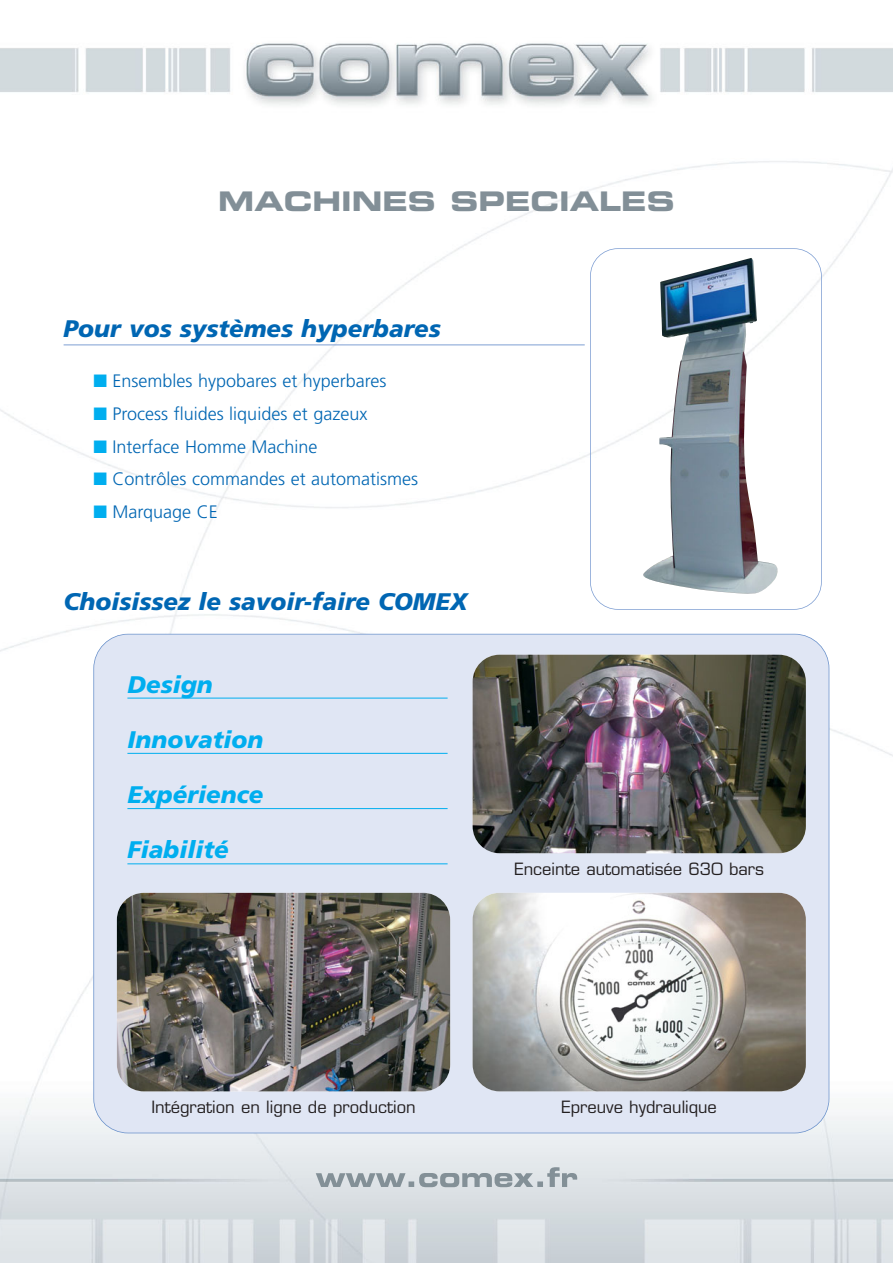
<style>
.page{position:relative;width:893px;height:1263px;background:#fff}
.page>*{position:absolute;margin:0;border:0;box-sizing:border-box;transform-origin:0 0}
.t1{font:27px "Eurostile Bold Extended Two";color:#828f97}
.t2{font:italic 900 24px "Frutiger";color:#0066b3}
.t3{font:italic 900 24px "Frutiger";color:#00aeef}
.t4{font:300 18px "Frutiger";color:#0066b3}
.t5{font:16.5px "Eurostile";color:#231f20}
.s1{color:#00aeef}
</style>
<div class="page">
<img style="left:0;top:43px;width:892px;height:1220px">
<img style="left:316px;top:1167px;width:261px;height:20px">
<div style="left:94px;top:634px;width:735px;height:499px;background:#e0e6f4;border-radius:34px"></div>
<hr style="left:64px;top:345px;width:520px;height:1px;background:#7f9fd3">
<img style="left:117px;top:893px;width:333px;height:198px;border-radius:27px">
<img style="left:472px;top:655px;width:333px;height:198px;border-radius:27px">
<img style="left:472px;top:893px;width:333px;height:198px;border-radius:27px">
<img style="left:642px;top:258px;width:136px;height:336px">
<div style="left:590px;top:248px;width:231px;height:362px;border:2px solid #7f9fd3;border-radius:28px"></div>
<hr style="left:127px;top:698px;width:320px;height:1px;background:#00aeef">
<hr style="left:127px;top:753px;width:320px;height:1px;background:#00aeef">
<hr style="left:127px;top:808px;width:320px;height:1px;background:#00aeef">
<hr style="left:127px;top:863px;width:320px;height:1px;background:#00aeef">
<h1 class="t1" style="left:218px;top:191px;width:458px">MACHINES SPECIALES</h1>
<h2 class="t2" style="left:64px;top:319px;width:379px">Pour vos systèmes hyperbares</h2>
<p class="t4" style="left:93px;top:374px;width:295px"><span class="s1">■</span> Ensembles hypobares et hyperbares</p>
<p class="t4" style="left:93px;top:406px;width:275px"><span class="s1">■</span> Process fluides liquides et gazeux</p>
<p class="t4" style="left:93px;top:439px;width:226px"><span class="s1">■</span> Interface Homme Machine</p>
<p class="t4" style="left:93px;top:472px;width:326px"><span class="s1">■</span> Contrôles commandes et automatismes</p>
<p class="t4" style="left:93px;top:505px;width:126px"><span class="s1">■</span> Marquage CE</p>
<h2 class="t2" style="left:64px;top:592px;width:405px">Choisissez le savoir-faire COMEX</h2>
<h2 class="t3" style="left:127px;top:675px;width:87px">Design</h2>
<h2 class="t3" style="left:127px;top:730px;width:137px">Innovation</h2>
<h2 class="t3" style="left:127px;top:785px;width:137px">Expérience</h2>
<h2 class="t3" style="left:127px;top:840px;width:103px">Fiabilité</h2>
<p class="t5" style="left:514px;top:862px;width:251px">Enceinte automatisée 630 bars</p>
<p class="t5" style="left:151px;top:1100px;width:266px">Intégration en ligne de production</p>
<p class="t5" style="left:561px;top:1100px;width:157px">Epreuve hydraulique</p>
</div>
